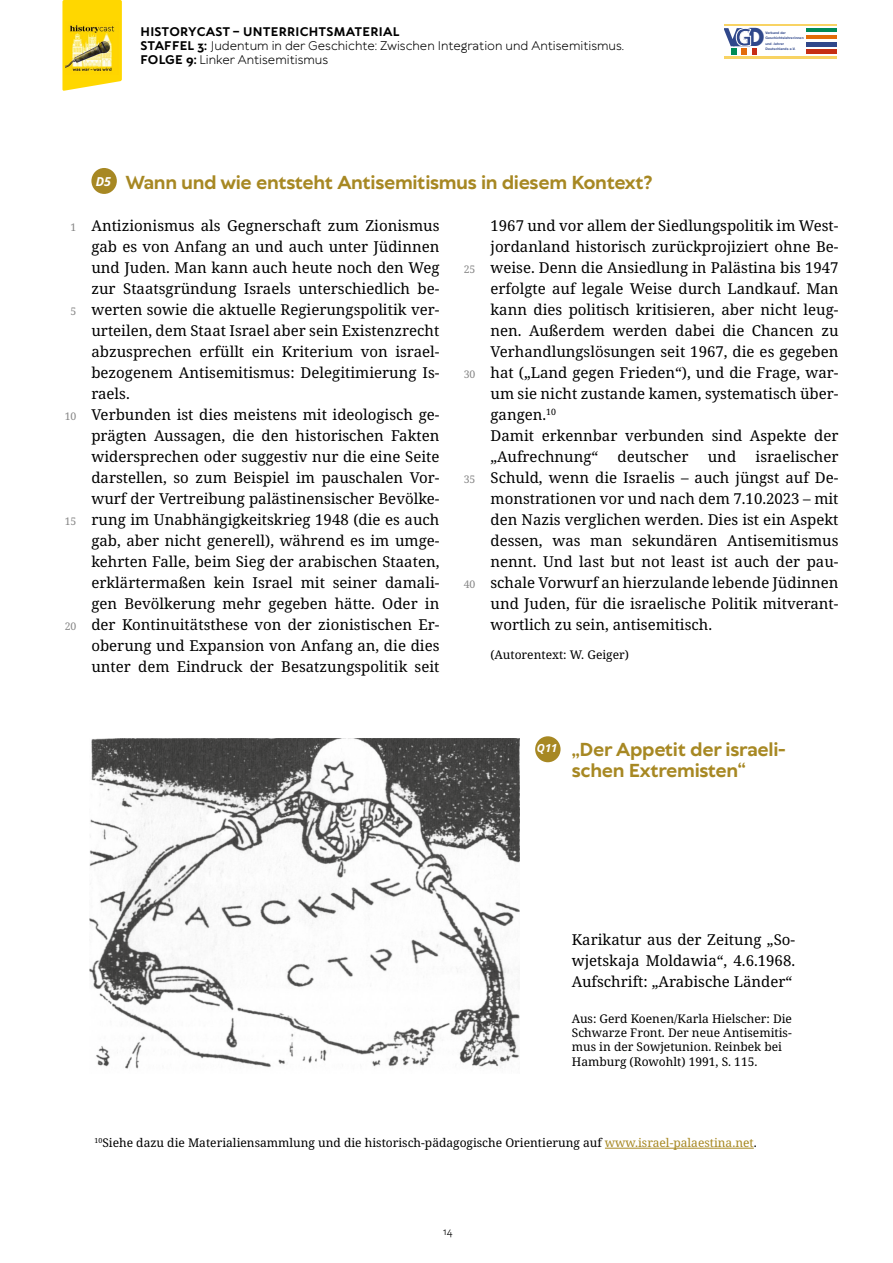
<style>
.page{position:relative;width:893px;height:1263px;background:#fff}
.page>*{position:absolute;margin:0;border:0;box-sizing:border-box;transform-origin:0 0}
.t1{font:700 24.15px "Open Sans";color:#30488b}
.t2{font:700 18px/21px "TT Wellingtons";letter-spacing:-.02em;color:#a78823;text-align:center}
.t3{font:15px/21px "Noto Serif";color:#000}
.t4{font:12px/14.4px "Noto Serif";color:#000}
.t5{font:12px/14.4px "TT Wellingtons";color:#000}
.t6{font:10.5px "Noto Serif";color:#878787}
.t7{font:10.5px "TT Wellingtons";color:#000}
.t8{font:700 3.45px/5.4px "Helvetica Neue";letter-spacing:.025em;color:#30488b}
.s1{font-weight:700}
.s2{font-family:"Futura"}
.s3{color:#a78823}
</style>
<div class="page">
<svg style="left:62px;top:0;width:60px;height:91px;background:#fedc21"></svg>
<img style="left:66px;top:22px;width:53px;height:52px">
<img style="left:806px;top:28px;width:31px;height:4px">
<img style="left:806px;top:35px;width:31px;height:4px">
<img style="left:806px;top:43px;width:31px;height:3px">
<img style="left:806px;top:50px;width:31px;height:3px">
<img style="left:725px;top:24px;width:112px;height:1px">
<img style="left:725px;top:57px;width:112px;height:1px">
<svg style="left:725px;top:28px;width:32px;height:27px"></svg>
<div style="left:91px;top:168px;width:26px;height:26px;background:#a78823;border-radius:50%"></div>
<hr style="left:605px;top:1148px;width:149px;height:1px;background:#a78823">
<img style="left:89px;top:739px;width:430px;height:330px">
<div style="left:535px;top:736px;width:26px;height:26px;background:#a78823;border-radius:50%"></div>
<p class="t5" style="left:141px;top:24px;width:485px"><span class="s1">HISTORYCAST – UNTERRICHTSMATERIAL<br>STAFFEL 3:</span> Judentum in der Geschichte: Zwischen Integration und Antisemitismus.<br><span class="s1">FOLGE 9:</span> Linker Antisemitismus</p>
<h1 class="t1" style="left:735px;top:20px;width:31px">G<span class="s2">D</span></h1>
<p class="t8" style="left:765px;top:30px;width:40px">Verband der<br>Geschichtslehrerinnen und -lehrer<br>Deutschlands e.V.</p>
<p class="t6" style="left:71px;top:220px;width:7px">1</p>
<p class="t6" style="left:71px;top:304px;width:7px">5</p>
<p class="t6" style="left:65px;top:409px;width:13px">10</p>
<p class="t6" style="left:65px;top:514px;width:13px">15</p>
<p class="t6" style="left:65px;top:619px;width:13px">20</p>
<p class="t2" style="left:96px;top:172px;width:558px"><sup>D5</sup> Wann und wie entsteht Antisemitismus in diesem Kontext?</p>
<p class="t3" style="left:91px;top:216px;width:350px">Antizionismus als Gegnerschaft zum Zionismus gab es von Anfang an und auch unter Jüdinnen und Juden. Man kann auch heute noch den Weg zur Staatsgründung Israels unterschiedlich be&shy;werten sowie die aktuelle Regierungspolitik ver&shy;urteilen, dem Staat Israel aber sein Existenzrecht abzusprechen erfüllt ein Kriterium von israel&shy;bezogenem Antisemitismus: Delegitimierung Is&shy;raels.<br>Verbunden ist dies meistens mit ideologisch ge&shy;prägten Aussagen, die den historischen Fakten widersprechen oder suggestiv nur die eine Seite darstellen, so zum Beispiel im pauschalen Vor&shy;wurf der Vertreibung palästinensischer Bevölke&shy;rung im Unabhängigkeitskrieg 1948 (die es auch gab, aber nicht generell), während es im umge&shy;kehrten Falle, beim Sieg der arabischen Staaten, erklärtermaßen kein Israel mit seiner damali&shy;gen Bevölkerung mehr gegeben hätte. Oder in der Kontinuitätsthese von der zionistischen Er&shy;oberung und Expansion von Anfang an, die dies unter dem Eindruck der Besatzungspolitik seit</p>
<p class="t3" style="left:490px;top:216px;width:350px">1967 und vor allem der Siedlungspolitik im West&shy;jordanland historisch zurückprojiziert ohne Be&shy;weise. Denn die Ansiedlung in Palästina bis 1947 erfolgte auf legale Weise durch Landkauf. Man kann dies politisch kritisieren, aber nicht leug&shy;nen. Außerdem werden dabei die Chancen zu Verhandlungslösungen seit 1967, die es gegeben hat („Land gegen Frieden“), und die Frage, war&shy;um sie nicht zustande kamen, systematisch über&shy;gangen.<sup>10<br></sup>Damit erkennbar verbunden sind Aspekte der „Aufrechnung“</p>
<p class="t6" style="left:464px;top:262px;width:13px">25</p>
<p class="t6" style="left:464px;top:367px;width:13px">30</p>
<p class="t3" style="left:490px;top:447px;width:350px;text-align:justify;text-indent:265px">israelischer Schuld, wenn die Israelis – auch jüngst auf De&shy;monstrationen vor und nach dem 7.10.2023 – mit den Nazis verglichen werden. Dies ist ein Aspekt dessen, was man sekundären Antisemitismus nennt. Und last but not least ist auch der pau&shy;schale Vorwurf an hierzulande lebende Jüdinnen und Juden, für die israelische Politik mitverant&shy;wortlich zu sein, antisemitisch.</p>
<p class="t4" style="left:490px;top:648px;width:140px">(Autorentext: W. Geiger)</p>
<p class="t3" style="left:618px;top:447px;width:72px">deutscher</p>
<p class="t3" style="left:708px;top:447px;width:30px">und</p>
<p class="t6" style="left:464px;top:472px;width:13px">35</p>
<p class="t6" style="left:464px;top:577px;width:13px">40</p>
<p class="t2" style="left:537px;top:739px;width:250px"><sup>Q11</sup> „Der Appetit der israeli&shy;schen Extremisten“</p>
<p class="t3" style="left:572px;top:930px;width:225px;text-align:justify">Karikatur aus der Zeitung „So&shy;wjetskaja Moldawia“, 4.6.1968.<br>Aufschrift: „Arabische Länder“</p>
<p class="t4" style="left:572px;top:1011px;width:222px">Aus: Gerd Koenen/Karla Hielscher: Die Schwarze Front. Der neue Antisemitis&shy;mus in der Sowjetunion. Reinbek bei Hamburg (Rowohlt) 1991, S. 115.</p>
<p class="t4" style="left:95px;top:1136px;width:664px"><sup>10</sup>Siehe dazu die Materialiensammlung und die historisch-pädagogische Orientierung auf <span class="s3">www.israel-palaestina.net</span>.</p>
<p class="t7" style="left:443px;top:1224px;width:11px">14</p>
</div>
